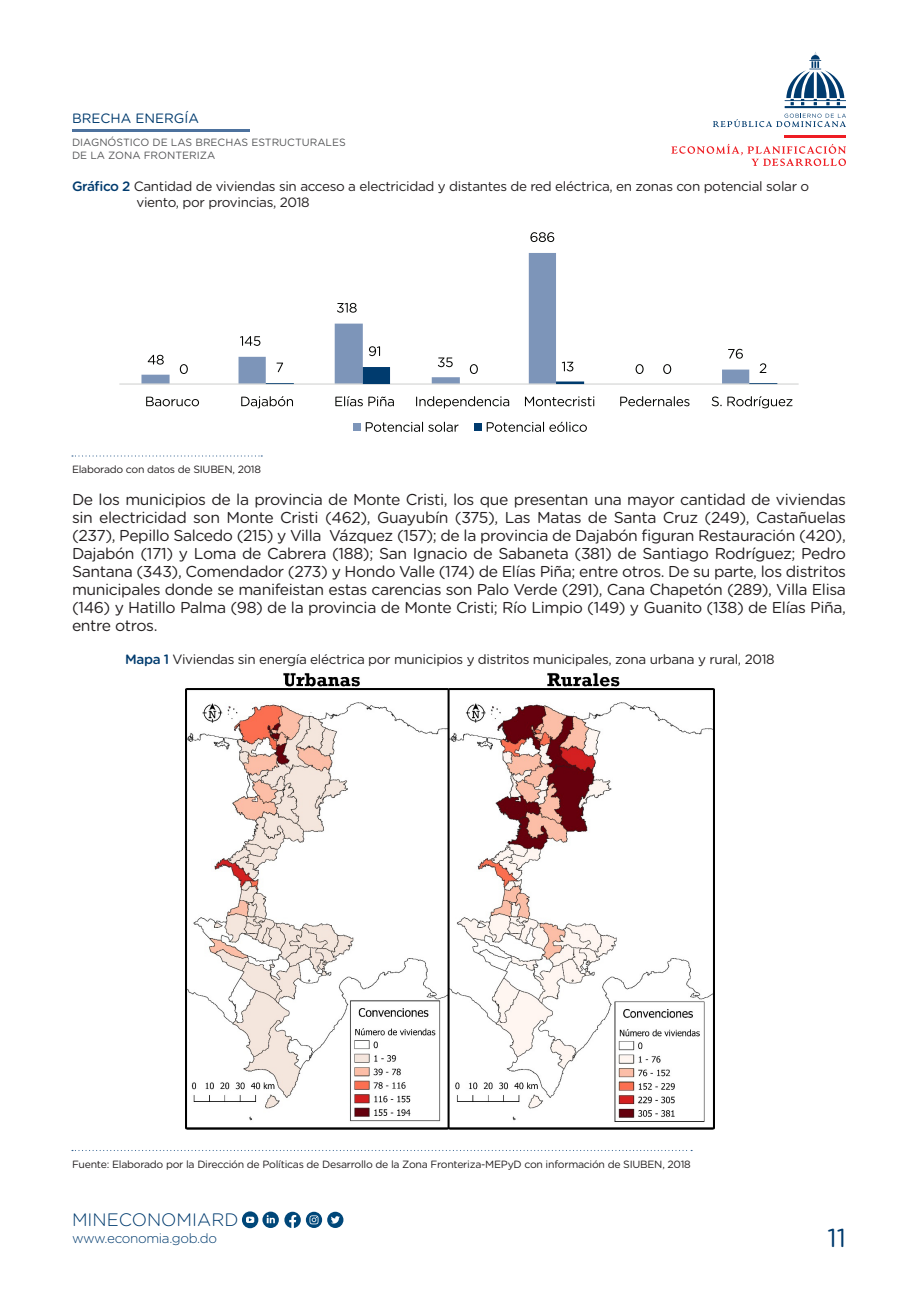
<style>
.page{position:relative;width:918px;height:1296px;background:#fff}
.page>*{position:absolute;margin:0;border:0;box-sizing:border-box;transform-origin:0 0}
.t1{font:25.95px "Gotham Rounded";color:#003b6e}
.t2{font:300 18px "Gotham Rounded";color:#003b6e}
.Body{font:15.75px/18px "Gotham Rounded";letter-spacing:-.025em;color:#231f20;text-align:justify}
.Titulos_tablas_y_gra{font:13.5px/16.2px "Gotham Rounded";letter-spacing:-.025em;color:#231f20}
.t3{font:300 13.5px "Gotham Rounded";letter-spacing:-.025em;color:#003b6e}
.t4{font:13.5px "Gotham Rounded";color:#003b6e}
.Fuente_gráficos{font:10.5px "Gotham Rounded";letter-spacing:-.025em;color:#231f20}
.t5{font:10.5px/12.6px "Gotham Rounded";color:#57585a}
.s1{font-weight:500;color:#003b6e}
</style>
<div class="page">
<svg style="left:242px;top:1211px;width:101px;height:17px"></svg>
<hr style="left:72px;top:129px;width:178px;height:3px;background:#4d729e">
<hr style="left:785px;top:106px;width:61px;height:2px;background:#003b6e">
<svg style="left:785px;top:52px;width:61px;height:53px"></svg>
<hr style="left:784px;top:135px;width:62px;height:3px;background:#ee1d23">
<svg style="left:713px;top:114px;width:133px;height:13px"></svg>
<svg style="left:671px;top:144px;width:175px;height:22px"></svg>
<svg style="left:72px;top:455px;width:190px;height:2px"></svg>
<svg style="left:72px;top:1150px;width:620px;height:1px"></svg>
<svg style="left:141px;top:253px;width:415px;height:130px"></svg>
<hr style="left:119px;top:383px;width:680px;height:2px;background:#d8d9d8">
<svg style="left:148px;top:355px;width:16px;height:10px"></svg>
<svg style="left:240px;top:336px;width:20px;height:10px"></svg>
<svg style="left:337px;top:303px;width:20px;height:10px"></svg>
<svg style="left:530px;top:232px;width:24px;height:10px"></svg>
<svg style="left:180px;top:364px;width:8px;height:10px"></svg>
<svg style="left:266px;top:346px;width:511px;height:38px"></svg>
<svg style="left:146px;top:397px;width:53px;height:9px"></svg>
<svg style="left:241px;top:396px;width:52px;height:12px"></svg>
<svg style="left:335px;top:396px;width:59px;height:10px"></svg>
<svg style="left:416px;top:396px;width:93px;height:12px"></svg>
<svg style="left:525px;top:396px;width:69px;height:10px"></svg>
<svg style="left:620px;top:396px;width:70px;height:10px"></svg>
<svg style="left:712px;top:396px;width:81px;height:12px"></svg>
<div style="left:353px;top:423px;width:8px;height:8px;background:#7d95b9"></div>
<svg style="left:366px;top:422px;width:93px;height:10px"></svg>
<div style="left:474px;top:423px;width:8px;height:8px;background:#003b6e"></div>
<svg style="left:487px;top:422px;width:100px;height:10px"></svg>
<img style="left:185px;top:673px;width:530px;height:457px">
<p class="t4" style="left:72px;top:109px;width:129px">BRECHA ENERGÍA</p>
<p class="t5" style="left:72px;top:136px;width:275px">DIAGNÓSTICO DE LAS BRECHAS ESTRUCTURALES<br>DE LA ZONA FRONTERIZA</p>
<p class="Titulos_tablas_y_gra" style="left:136px;top:177px;width:674px;text-indent:-64px"><span class="s1">Gráfico 2</span> Cantidad de viviendas sin acceso a electricidad y distantes de red eléctrica, en zonas con potencial solar o viento, por provincias, 2018</p>
<p class="Fuente_gráficos" style="left:72px;top:462px;width:191px">Elaborado con datos de SIUBEN, 2018</p>
<p class="Body" style="left:72px;top:490px;width:776px">De los municipios de la provincia de Monte Cristi, los que presentan una mayor cantidad de viviendas sin electricidad son Monte Cristi (462), Guayubín (375), Las Matas de Santa Cruz (249), Castañuelas (237), Pepillo Salcedo (215) y Villa Vázquez (157); de la provincia de Dajabón figuran Restauración (420), Dajabón (171) y Loma de Cabrera (188); San Ignacio de Sabaneta (381) de Santiago Rodríguez; Pedro Santana (343), Comendador (273) y Hondo Valle (174) de Elías Piña; entre otros. De su parte, los distritos municipales donde se manifeistan estas carencias son Palo Verde (291), Cana Chapetón (289), Villa Elisa (146) y Hatillo Palma (98) de la provincia de Monte Cristi; Río Limpio (149) y Guanito (138) de Elías Piña, entre otros.</p>
<p class="Titulos_tablas_y_gra" style="left:125px;top:650px;width:651px"><span class="s1">Mapa 1</span> Viviendas sin energía eléctrica por municipios y distritos municipales, zona urbana y rural, 2018</p>
<p class="Fuente_gráficos" style="left:72px;top:1157px;width:620px">Fuente: Elaborado por la Dirección de Políticas de Desarrollo de la Zona Fronteriza-MEPyD con información de SIUBEN, 2018</p>
<p class="t2" style="left:72px;top:1207px;width:168px">MINECONOMIARD</p>
<p class="t3" style="left:72px;top:1230px;width:147px">www.economia.gob.do</p>
<h1 class="t1" style="left:827px;top:1220px;width:20px">11</h1>
</div>
